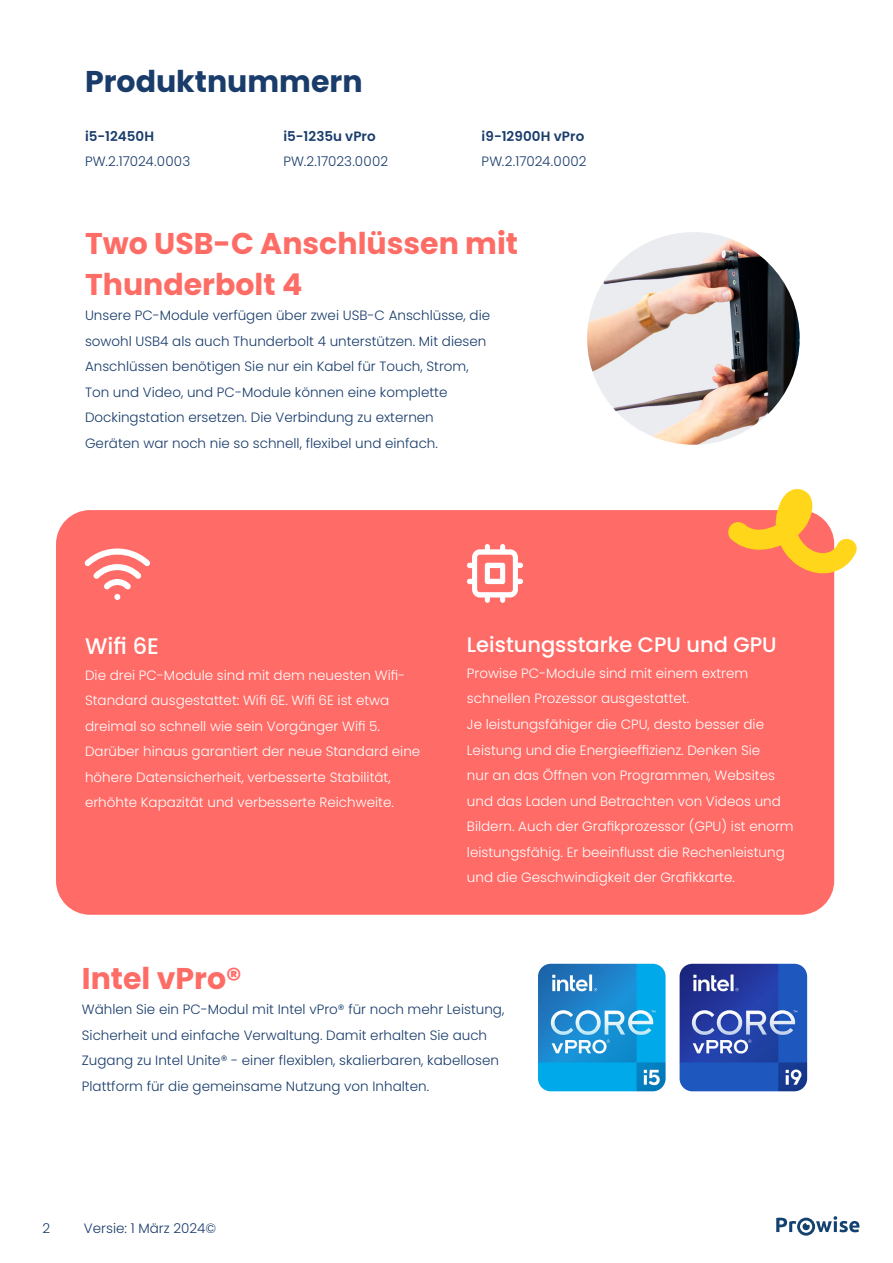
<style>
.page{position:relative;width:893px;height:1263px;background:#fff}
.page>*{position:absolute;margin:0;border:0;box-sizing:border-box;transform-origin:0 0}
.t1{font:700 30px/40.5px "Poppins";color:#fe6c66}
.t2{font:700 30px "Poppins";color:#193c6b}
.t3{font:500 22.5px "Poppins";color:#fff}
.t4{font:500 21px "Poppins";color:#fff}
.t5{font:300 13.5px/25.5px "Poppins";color:#fff}
.t6{font:300 13.5px/25.5px "Poppins";color:#193c6b}
.t7{font:600 13.5px "Poppins";letter-spacing:.005em;color:#193c6b}
</style>
<div class="page">
<svg style="left:776px;top:1216px;width:83px;height:19px"></svg>
<div style="left:56px;top:510px;width:778px;height:405px;background:#ff6b66;border-radius:34px"></div>
<svg style="left:728px;top:489px;width:129px;height:85px"></svg>
<img style="left:587px;top:232px;width:213px;height:213px;border-radius:106px">
<svg style="left:84px;top:548px;width:66px;height:52px"></svg>
<svg style="left:467px;top:544px;width:56px;height:59px"></svg>
<img style="left:538px;top:964px;width:128px;height:127px">
<img style="left:680px;top:964px;width:127px;height:127px">
<h1 class="t2" style="left:85px;top:64px;width:279px">Produktnummern</h1>
<p class="t7" style="left:85px;top:128px;width:71px">i5-12450H</p>
<p class="t6" style="left:85px;top:149px;width:107px">PW.2.17024.0003</p>
<p class="t7" style="left:283px;top:128px;width:94px">i5-1235u vPro</p>
<p class="t6" style="left:283px;top:149px;width:106px">PW.2.17023.0002</p>
<p class="t7" style="left:482px;top:128px;width:104px">i9-12900H vPro</p>
<p class="t6" style="left:482px;top:149px;width:106px">PW.2.17024.0002</p>
<h1 class="t1" style="left:85px;top:224px;width:435px">Two USB-C Anschlüssen mit<br>Thunderbolt 4</h1>
<p class="t6" style="left:85px;top:303px;width:407px">Unsere PC-Module verfügen ü ber zwei USB-C Anschlüsse, die sowohl USB4 als auch Thunderbolt 4 unterstützen. Mit diesen Anschlüssen benötigen Sie nur ein Kabel fü r Touch, Strom, Ton und Video, und PC-Module können eine komplette Dockingstation ersetzen. Die Verbindung zu externen Geräten war noch nie so schnell, flexibel und einfach.</p>
<h2 class="t3" style="left:85px;top:633px;width:75px">Wifi 6E</h2>
<p class="t5" style="left:85px;top:662px;width:337px">Die drei PC-Module sind mit dem neuesten Wifi-Standard ausgestattet: Wifi 6E. Wifi 6E ist etwa dreimal so schnell wie sein Vorgänger Wifi 5.<br>Darüber hinaus garantiert der neue Standard eine höhere Datensicherheit, verbesserte Stabilität, erhöhte Kapazität und verbesserte Reichweite.</p>
<h3 class="t4" style="left:467px;top:633px;width:311px">Leistungsstarke CPU und GPU</h3>
<p class="t5" style="left:467px;top:660px;width:328px">Prowise PC-Module sind mit einem extrem schnellen Prozessor ausgestattet.<br>Je leistungsfähiger die CPU, desto besser die Leistung und die Energieeffizienz. Denken Sie<br>nur an das Öffnen von Programmen, Websites und das Laden und Betrachten von Videos und Bildern. Auch der Grafikprozessor (GPU) ist enorm leistungsfähig. Er beeinflusst die Rechenleistung und die Geschwindigkeit der Grafikkarte.</p>
<h1 class="t1" style="left:82px;top:958px;width:161px">Intel vPro®</h1>
<p class="t6" style="left:82px;top:997px;width:424px">Wählen Sie ein PC-Modul mit Intel vPro® für noch mehr Leistung, Sicherheit und einfache Verwaltung. Damit erhalten Sie auch Zugang zu Intel Unite® - einer flexiblen, skalierbaren, kabellosen Plattform für die gemeinsame Nutzung von Inhalten.</p>
<p class="t6" style="left:43px;top:1215px;width:9px">2</p>
<p class="t6" style="left:84px;top:1215px;width:134px">Versie: 1 März 2024©</p>
</div>
